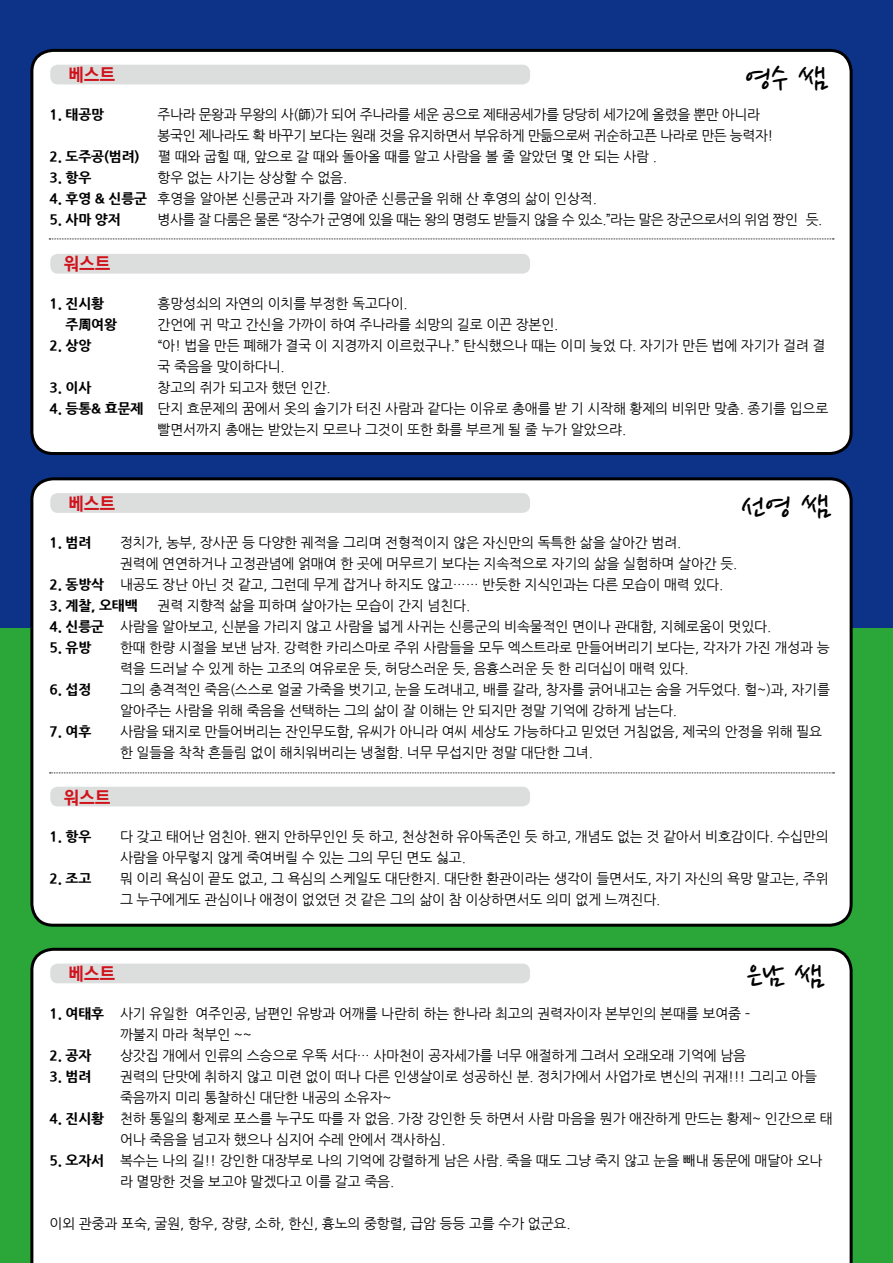
<style>
.page{position:relative;width:893px;height:1263px;background:#fff}
.page>*{position:absolute;margin:0;border:0;box-sizing:border-box;transform-origin:0 0}
.t1{font:36px "Nanum Pen OTF";color:#000}
.t2{font:18px "Dong A4 G";letter-spacing:-.01em;color:#d0121b}
.t3{font:13.8px/21px "Nanum Gothic";letter-spacing:-.01em;color:#000}
.t4{font:13.8px/21px "Nanum Gothic";letter-spacing:-.03em;color:#000}
.t5{font:800 13.8px "Nanum Gothic";letter-spacing:-.01em;color:#000}
.t6{font:13.8px "Nanum Gothic";letter-spacing:-.04em;color:#000}
.t7{font:13.8px "Nanum Gothic";letter-spacing:.26em;color:#000}
.s1{font-weight:800}
</style>
<div class="page">
<div style="left:0;top:0;width:893px;height:629px;background:#0c3388"></div>
<div style="left:0;top:629px;width:893px;height:634px;background:#2aa738"></div>
<div style="left:32px;top:50px;width:819px;height:403px;background:#fff;border-radius:21px"></div>
<div style="left:30px;top:49px;width:823px;height:406px;border:3px solid #000;border-radius:21px"></div>
<div style="left:50px;top:65px;width:480px;height:19px;background:#dcdddd;border-radius:8px"></div>
<div style="left:50px;top:254px;width:480px;height:20px;background:#dcdddd;border-radius:8px"></div>
<svg style="left:49px;top:239px;width:785px;height:1px"></svg>
<div style="left:30px;top:948px;width:823px;height:315px;background:#fff"></div>
<div style="left:50px;top:963px;width:480px;height:20px;background:#dcdddd;border-radius:8px"></div>
<div style="left:32px;top:479px;width:819px;height:446px;background:#fff;border-radius:21px"></div>
<div style="left:30px;top:477px;width:823px;height:450px;border:3px solid #000;border-radius:21px"></div>
<div style="left:50px;top:787px;width:480px;height:19px;background:#dcdddd;border-radius:8px"></div>
<div style="left:50px;top:493px;width:480px;height:20px;background:#dcdddd;border-radius:8px"></div>
<svg style="left:50px;top:772px;width:784px;height:1px"></svg>
<h1 class="t1" style="left:745px;top:59px;width:83px">영수 쌤</h1>
<h2 class="t2" style="left:68px;top:64px;width:49px">베스트</h2>
<p class="t5" style="left:50px;top:107px;width:56px">1. 태공망</p>
<p class="t4" style="left:158px;top:104px;width:617px">주나라 문왕과 무왕의 사(師)가 되어 주나라를 세운 공으로 제태공세가를 당당히 세가2에 올렸을 뿐만 아니라 봉국인 제나라도 확 바꾸기 보다는 원래 것을 유지하면서 부유하게 만듦으로써 귀순하고픈 나라로 만든 능력자!</p>
<p class="t5" style="left:50px;top:149px;width:92px">2. 도주공(범려)</p>
<p class="t7" style="left:158px;top:150px;width:500px">펼때와굽힐때,앞으로갈때와돌아올때를알고사람을볼줄알았던몇안되는사람.</p>
<p class="t5" style="left:50px;top:170px;width:43px">3. 항우</p>
<p class="t3" style="left:158px;top:167px;width:191px">항우 없는 사기는 상상할 수 없음.</p>
<p class="t3" style="left:50px;top:188px;width:549px"><span class="s1">4. 후영 &amp; 신릉군</span> 후영을 알아본 신릉군과 자기를 알아준 신릉군을 위해 산 후영의 삶이 인상적.</p>
<p class="t5" style="left:50px;top:212px;width:73px">5. 사마 양저</p>
<p class="t6" style="left:158px;top:213px;width:666px">병사를 잘 다룸은 물론 “장수가 군영에 있을 때는 왕의 명령도 받들지 않을 수 있소.”라는 말은 장군으로서의 위엄 짱인 듯.</p>
<h2 class="t2" style="left:64px;top:253px;width:49px">워스트</h2>
<p class="t5" style="left:50px;top:296px;width:56px">1. 진시황</p>
<p class="t3" style="left:158px;top:293px;width:252px">흥망성쇠의 자연의 이치를 부정한 독고다이.</p>
<p class="t5" style="left:66px;top:317px;width:53px">주周여왕</p>
<p class="t3" style="left:158px;top:314px;width:402px">간언에 귀 막고 간신을 가까이 하여 주나라를 쇠망의 길로 이끈 장본인.</p>
<p class="t5" style="left:50px;top:338px;width:43px">2. 상앙</p>
<p class="t3" style="left:158px;top:335px;width:669px">“아! 법을 만든 폐해가 결국 이 지경까지 이르렀구나.” 탄식했으나 때는 이미 늦었 다. 자기가 만든 법에 자기가 걸려 결 국 죽음을 맞이하다니.</p>
<p class="t5" style="left:50px;top:380px;width:43px">3. 이사</p>
<p class="t3" style="left:158px;top:377px;width:175px">창고의 쥐가 되고자 했던 인간.</p>
<p class="t3" style="left:158px;top:398px;width:672px;text-indent:-108px"><span class="s1">4. 등통&amp; 효문제</span> 단지 효문제의 꿈에서 옷의 솔기가 터진 사람과 같다는 이유로 총애를 받 기 시작해 황제의 비위만 맞춤. 종기를 입으로 빨면서까지 총애는 받았는지 모르나 그것이 또한 화를 부르게 될 줄 누가 알았으랴.</p>
<h1 class="t1" style="left:742px;top:488px;width:90px">선영 쌤</h1>
<h2 class="t2" style="left:68px;top:492px;width:49px">베스트</h2>
<p class="t5" style="left:50px;top:535px;width:43px">1. 범려</p>
<p class="t3" style="left:120px;top:533px;width:619px">정치가, 농부, 장사꾼 등 다양한 궤적을 그리며 전형적이지 않은 자신만의 독특한 삶을 살아간 범려.<br>권력에 연연하거나 고정관념에 얽매여 한 곳에 머무르기 보다는 지속적으로 자기의 삶을 실험하며 살아간 듯.</p>
<p class="t3" style="left:50px;top:575px;width:675px"><span class="s1">2. 동방삭</span> 내공도 장난 아닌 것 같고, 그런데 무게 잡거나 하지도 않고…… 반듯한 지식인과는 다른 모습이 매력 있다.</p>
<p class="t5" style="left:50px;top:598px;width:90px">3. 계찰, 오태백</p>
<p class="t3" style="left:158px;top:596px;width:314px">권력 지향적 삶을 피하며 살아가는 모습이 간지 넘친다.</p>
<p class="t3" style="left:50px;top:617px;width:723px"><span class="s1">4. 신릉군</span> 사람을 알아보고, 신분을 가리지 않고 사람을 넓게 사귀는 신릉군의 비속물적인 면이나 관대함, 지혜로움이 멋있다.</p>
<p class="t5" style="left:50px;top:640px;width:43px">5. 유방</p>
<p class="t3" style="left:120px;top:638px;width:711px">한때 한량 시절을 보낸 남자. 강력한 카리스마로 주위 사람들을 모두 엑스트라로 만들어버리기 보다는, 각자가 가진 개성과 능 력을 드러날 수 있게 하는 고조의 여유로운 듯, 허당스러운 듯, 음흉스러운 듯 한 리더십이 매력 있다.</p>
<p class="t5" style="left:50px;top:682px;width:43px">6. 섭정</p>
<p class="t3" style="left:120px;top:680px;width:711px">그의 충격적인 죽음(스스로 얼굴 가죽을 벗기고, 눈을 도려내고, 배를 갈라, 창자를 긁어내고는 숨을 거두었다. 헐~)과, 자기를 알아주는 사람을 위해 죽음을 선택하는 그의 삶이 잘 이해는 안 되지만 정말 기억에 강하게 남는다.</p>
<p class="t5" style="left:50px;top:724px;width:43px">7. 여후</p>
<p class="t3" style="left:120px;top:722px;width:704px">사람을 돼지로 만들어버리는 잔인무도함, 유씨가 아니라 여씨 세상도 가능하다고 믿었던 거침없음, 제국의 안정을 위해 필요 한 일들을 착착 흔들림 없이 해치워버리는 냉철함. 너무 무섭지만 정말 대단한 그녀.</p>
<h2 class="t2" style="left:64px;top:786px;width:49px">워스트</h2>
<p class="t5" style="left:50px;top:829px;width:43px">1. 항우</p>
<p class="t3" style="left:120px;top:827px;width:710px">다 갖고 태어난 엄친아. 왠지 안하무인인 듯 하고, 천상천하 유아독존인 듯 하고, 개념도 없는 것 같아서 비호감이다. 수십만의 사람을 아무렇지 않게 죽여버릴 수 있는 그의 무딘 면도 싫고.</p>
<p class="t5" style="left:50px;top:871px;width:43px">2. 조고</p>
<p class="t3" style="left:120px;top:869px;width:710px">뭐 이리 욕심이 끝도 없고, 그 욕심의 스케일도 대단한지. 대단한 환관이라는 생각이 들면서도, 자기 자신의 욕망 말고는, 주위 그 누구에게도 관심이나 애정이 없었던 것 같은 그의 삶이 참 이상하면서도 의미 없게 느껴진다.</p>
<h1 class="t1" style="left:747px;top:958px;width:78px">은남 쌤</h1>
<h2 class="t2" style="left:68px;top:962px;width:49px">베스트</h2>
<p class="t3" style="left:120px;top:1003px;width:632px;text-indent:-71px"><span class="s1">1. 여태후</span> 사기 유일한 여주인공, 남편인 유방과 어깨를 나란히 하는 한나라 최고의 권력자이자 본부인의 본때를 보여줌 – 까불지 마라 척부인 ~~</p>
<p class="t5" style="left:50px;top:1048px;width:43px">2. 공자</p>
<p class="t3" style="left:120px;top:1045px;width:628px">상갓집 개에서 인류의 스승으로 우뚝 서다… 사마천이 공자세가를 너무 애절하게 그려서 오래오래 기억에 남음</p>
<p class="t5" style="left:50px;top:1069px;width:43px">3. 범려</p>
<p class="t3" style="left:120px;top:1066px;width:698px">권력의 단맛에 취하지 않고 미련 없이 떠나 다른 인생살이로 성공하신 분. 정치가에서 사업가로 변신의 귀재!!! 그리고 아들 죽음까지 미리 통찰하신 대단한 내공의 소유자~</p>
<p class="t3" style="left:120px;top:1108px;width:714px;text-indent:-71px"><span class="s1">4. 진시황</span> 천하 통일의 황제로 포스를 누구도 따를 자 없음. 가장 강인한 듯 하면서 사람 마음을 뭔가 애잔하게 만드는 황제~ 인간으로 태 어나 죽음을 넘고자 했으나 심지어 수레 안에서 객사하심.</p>
<p class="t3" style="left:120px;top:1150px;width:704px;text-indent:-71px"><span class="s1">5. 오자서</span> 복수는 나의 길!! 강인한 대장부로 나의 기억에 강렬하게 남은 사람. 죽을 때도 그냥 죽지 않고 눈을 빼내 동문에 매달아 오나 라 멸망한 것을 보고야 말겠다고 이를 갈고 죽음.</p>
<p class="t3" style="left:50px;top:1213px;width:523px">이외 관중과 포숙, 굴원, 항우, 장량, 소하, 한신, 흉노의 중항렬, 급암 등등 고를 수가 없군요.</p>
</div>
